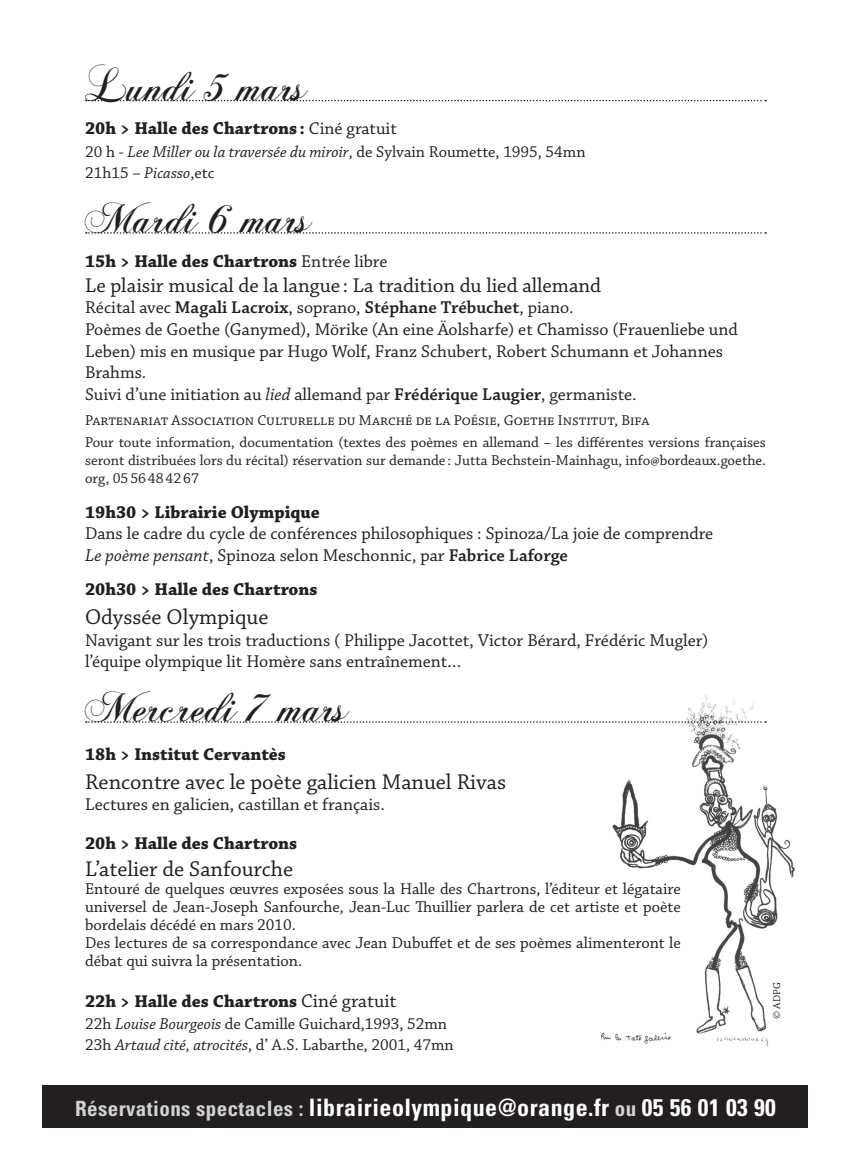
<style>
.page{position:relative;width:851px;height:1149px;background:#fff}
.page>*{position:absolute;margin:0;border:0;box-sizing:border-box;transform-origin:0 0}
.t1{font:45px "Chopin Script";color:#231f20}
.t2{font:700 condensed 24px "Univers";letter-spacing:.02em;color:#fff}
.t3{font:22.5px "Chaparral Pro";letter-spacing:.005em;color:#231f20}
.t4{font:21px "Chaparral Pro";letter-spacing:.02em;color:#231f20}
.t5{font:18px/21.6px "Chaparral Pro";color:#231f20}
.t6{font:700 18px "Chaparral Pro";color:#231f20}
.t7{font:16.5px/18px "Chaparral Pro";color:#231f20}
.t8{font:15px/22.2px "Chaparral Pro";color:#231f20}
.t9{font:10.5px "Chaparral Pro";color:#231f20}
.s1{font-weight:400}
.s2{font-style:italic}
.s3{font-weight:600}
.s4{font-weight:400;font-size:19.5px}
.s5{font-size:21px;color:#d1d2d4}
</style>
<div class="page">
<img style="left:596px;top:695px;width:199px;height:352px">
<svg style="left:86px;top:100px;width:680px;height:1px"></svg>
<svg style="left:86px;top:232px;width:680px;height:1px"></svg>
<svg style="left:86px;top:721px;width:680px;height:1px"></svg>
<div style="left:43px;top:1084px;width:765px;height:43px;background:#231f20"></div>
<h1 class="t1" style="left:85px;top:58px;width:224px">Lundi 5 mars</h1>
<p class="t6" style="left:85px;top:118px;width:313px">20h &gt; Halle des Chartrons : <span class="s1">Ciné gratuit</span></p>
<p class="t7" style="left:85px;top:141px;width:502px;line-height:21.6px">20 h - <span class="s2">Lee Miller ou la traversée du miroir</span>, de Sylvain Roumette, 1995, 54mn<br>21h15 – <span class="s2">Picasso</span>,etc</p>
<h1 class="t1" style="left:85px;top:190px;width:228px">Mardi 6 mars</h1>
<p class="t6" style="left:85px;top:250px;width:304px">15h &gt; Halle des Chartrons <span class="s1">Entrée libre</span></p>
<p class="t4" style="left:85px;top:273px;width:517px">Le plaisir musical de la langue : La tradition du lied allemand</p>
<p class="t5" style="left:85px;top:297px;width:654px">Récital avec <span class="s3">Magali Lacroix</span>, soprano, <span class="s3">Stéphane Trébuchet</span>, piano.<br>Poèmes de Goethe (Ganymed), Mörike (An eine Äolsharfe) et Chamisso (Frauenliebe und Leben) mis en musique par Hugo Wolf, Franz Schubert, Robert Schumann et Johannes Brahms.<br>Suivi d’une initiation au <span class="s2">lied</span> allemand par <span class="s3">Frédérique Laugier</span>, germaniste.</p>
<p class="t8" style="left:85px;top:409px;width:682px">Partenariat Association Culturelle du Marché de la Poésie, Goethe Institut, Bifa<br>Pour toute information, documentation (textes des poèmes en allemand – les différentes versions françaises</p>
<p class="t8" style="left:85px;top:452px;width:682px;line-height:18px">seront distribuées lors du récital) réservation sur demande : Jutta Bechstein-Mainhagu, info@bordeaux.goethe. org, 0556484267</p>
<p class="t6" style="left:85px;top:501px;width:236px">19h30 &gt; Librairie Olympique</p>
<p class="t5" style="left:85px;top:523px;width:629px">Dans le cadre du cycle de conférences philosophiques : Spinoza/La joie de comprendre<br><span class="s2">Le poème pensant</span>, Spinoza selon Meschonnic, par <span class="s3">Fabrice Laforge</span></p>
<p class="t6" style="left:85px;top:578px;width:234px">20h30 &gt; Halle des Chartrons</p>
<p class="t3" style="left:85px;top:604px;width:185px">Odyssée Olympique</p>
<p class="t5" style="left:85px;top:629px;width:624px">Navigant sur les trois traductions ( Philippe Jacottet, Victor Bérard, Frédéric Mugler) l’équipe olympique lit Homère sans entraînement…</p>
<h1 class="t1" style="left:85px;top:679px;width:265px">Mercredi 7 mars</h1>
<p class="t6" style="left:85px;top:743px;width:202px">18h &gt; Institut Cervantès</p>
<p class="t3" style="left:85px;top:769px;width:422px">Rencontre avec le poète galicien Manuel Rivas</p>
<p class="t5" style="left:85px;top:794px;width:301px">Lectures en galicien, castillan et français.</p>
<p class="t6" style="left:85px;top:832px;width:213px">20h &gt; Halle des Chartrons</p>
<p class="t3" style="left:85px;top:856px;width:209px">L’atelier de Sanfourche</p>
<p class="t7" style="left:85px;top:880px;width:597px">Entouré de quelques œuvres exposées sous la Halle des Chartrons, l’éditeur et légataire universel de Jean-Joseph Sanfourche, Jean-Luc Thuillier parlera de cet artiste et poète bordelais décédé en mars 2010.<br>Des lectures de sa correspondance avec Jean Dubuffet et de ses poèmes alimenteront le débat qui suivra la présentation.</p>
<p class="t6" style="left:85px;top:989px;width:313px">22h &gt; Halle des Chartrons <span class="s4">Ciné gratuit</span></p>
<p class="t7" style="left:85px;top:1013px;width:370px;line-height:21.6px">22h <span class="s2">Louise Bourgeois</span> de Camille Guichard,1993, 52mn<br>23h <span class="s2">Artaud cité, atrocités</span>, d’ A.S. Labarthe, 2001, 47mn</p>
<p class="t9" style="left:770px;top:1018px;width:38px;rotate:-90deg">© ADPG</p>
<h2 class="t2" style="left:75px;top:1092px;width:702px"><span class="s5">Réservations spectacles :</span> librairieolympique@orange.fr <span class="s5">ou</span> 05 56 01 03 90</h2>
</div>
